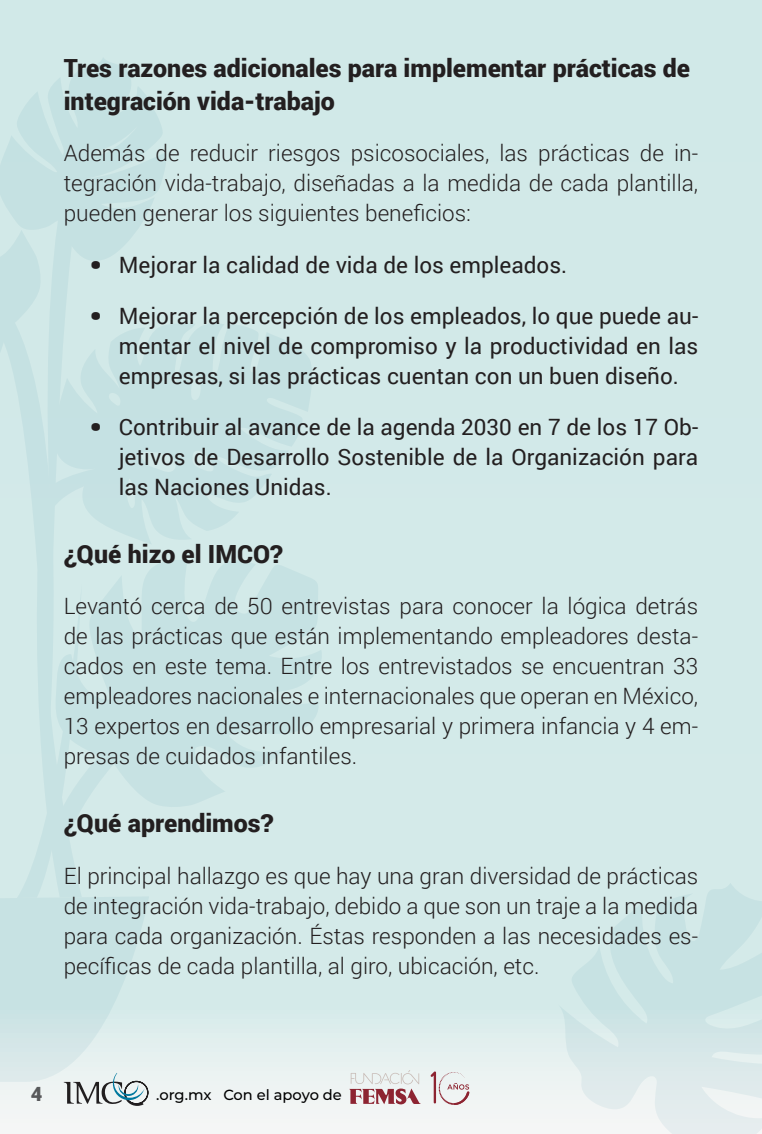
<style>
.page{position:relative;width:762px;height:1134px;background:#fff}
.page>*{position:absolute;margin:0;border:0;box-sizing:border-box;transform-origin:0 0}
.sub{font:900 25px/32.5px "Roboto";color:#231f20}
.base{font:300 22.5px/30px "Roboto";color:#231f20;text-align:justify}
.t1{font:22.5px/30px "Roboto";color:#231f20;text-align:justify}
.t2{font:900 20px "Roboto";color:#57585a}
.t3{font:500 14.75px "Montserrat";color:#000}
.s1{font-size:35px}
</style>
<div class="page">
<div style="left:0;top:0;width:762px;height:1123px;background:#d3e9e9"></div>
<svg style="left:169px;top:323px;width:147px;height:222px;background:#cae4e4"></svg>
<svg style="left:169px;top:558px;width:155px;height:250px;background:#cae4e5"></svg>
<svg style="left:558px;top:883px;width:204px;height:251px;background:#d5e8e9"></svg>
<svg style="left:0;top:57px;width:169px;height:1052px;background:#cce5e5"></svg>
<svg style="left:349px;top:1070px;width:72px;height:34px;background:#d3bcbf"></svg>
<svg style="left:430px;top:1071px;width:39px;height:34px"></svg>
<p class="sub" style="left:64px;top:51px;width:628px">Tres razones adicionales para implementar prácticas de integración vida-trabajo</p>
<p class="base" style="left:64px;top:137px;width:636px">Además de reducir riesgos psicosociales, las prácticas de in&shy;tegración vida-trabajo, diseñadas a la medida de cada plantilla, pueden generar los siguientes beneficios:</p>
<p class="t1" style="left:89px;top:249px;width:480px"><span class="s1">•</span> Mejorar la calidad de vida de los empleados.</p>
<p class="t1" style="left:119px;top:300px;width:581px;text-indent:-30px"><span class="s1">•</span> Mejorar la percepción de los empleados, lo que puede au&shy;mentar el nivel de compromiso y la productividad en las empresas, si las prácticas cuentan con un buen diseño.</p>
<p class="t1" style="left:119px;top:411px;width:581px;text-indent:-30px"><span class="s1">•</span> Contribuir al avance de la agenda 2030 en 7 de los 17 Ob&shy;jetivos de Desarrollo Sostenible de la Organización para las Naciones Unidas.</p>
<p class="sub" style="left:64px;top:537px;width:221px">¿Qué hizo el IMCO?</p>
<p class="base" style="left:64px;top:590px;width:636px">Levantó cerca de 50 entrevistas para conocer la lógica detrás de las prácticas que están implementando empleadores desta&shy;cados en este tema. Entre los entrevistados se encuentran 33 empleadores nacionales e internacionales que operan en México, 13 expertos en desarrollo empresarial y primera infancia y 4 em&shy;presas de cuidados infantiles.</p>
<p class="sub" style="left:64px;top:806px;width:211px">¿Qué aprendimos?</p>
<p class="base" style="left:64px;top:860px;width:636px">El principal hallazgo es que hay una gran diversidad de prácticas de integración vida-trabajo, debido a que son un traje a la medida para cada organización. Éstas responden a las necesidades es&shy;pecíficas de cada plantilla, al giro, ubicación, etc.</p>
<p class="t2" style="left:31px;top:1080px;width:13px">4</p>
<p class="t3" style="left:156px;top:1084px;width:187px">.org.mx Con el apoyo de</p>
</div>
